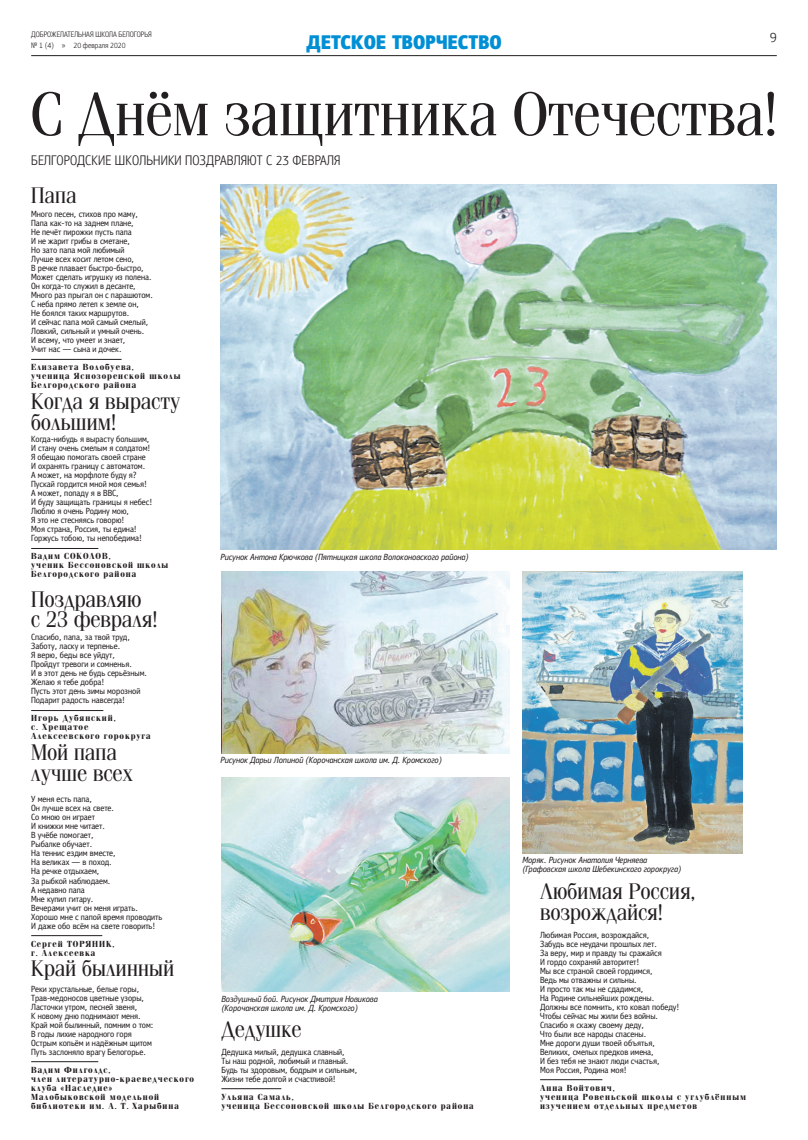
<style>
.page{position:relative;width:808px;height:1140px;background:#fff}
.page>*{position:absolute;margin:0;border:0;box-sizing:border-box;transform-origin:0 0}
.t1{font:63px "Free Fountain";letter-spacing:.01em;color:#231f20}
.t2{font:23px/20.7px "Free Fountain";letter-spacing:.01em;color:#231f20}
.t3{font:900 20px "Free Korocha";color:#008fd5}
.t4{font:300 14px "Free Korocha";letter-spacing:.01em;color:#231f20}
.t5{font:9px/9px "Free Korocha";color:#231f20}
.t6{font:700 9px/9px "Free Fountain";letter-spacing:.105em;color:#231f20}
.t7{font:italic 9px/9px "Free Korocha";letter-spacing:-.005em;color:#231f20}
.t8{font:300 8px/10.4px "Free Korocha";color:#231f20}
</style>
<div class="page">
<hr style="left:31px;top:55px;width:746px;height:1px;background:#231f20">
<hr style="left:31px;top:359px;width:91px;height:1px;background:#231f20">
<hr style="left:31px;top:548px;width:67px;height:1px;background:#231f20">
<hr style="left:31px;top:710px;width:72px;height:1px;background:#231f20">
<hr style="left:31px;top:935px;width:71px;height:1px;background:#231f20">
<hr style="left:31px;top:1061px;width:67px;height:1px;background:#231f20">
<img style="left:522px;top:571px;width:220px;height:282px">
<img style="left:220px;top:184px;width:557px;height:366px">
<img style="left:221px;top:571px;width:289px;height:183px">
<hr style="left:540px;top:1079px;width:62px;height:1px;background:#231f20">
<hr style="left:221px;top:1088px;width:60px;height:1px;background:#231f20">
<img style="left:221px;top:777px;width:289px;height:215px">
<p class="t8" style="left:31px;top:29px;width:122px">ДОБРОЖЕЛАТЕЛЬНАЯ ШКОЛА БЕЛОГОРЬЯ № 1 (4) » 20 февраля 2020</p>
<h3 class="t3" style="left:306px;top:30px;width:197px">ДЕТСКОЕ ТВОРЧЕСТВО</h3>
<h1 class="t1" style="left:31px;top:82px;width:747px">С Днём защитника Отечества!</h1>
<h3 class="t4" style="left:31px;top:152px;width:311px">БЕЛГОРОДСКИЕ ШКОЛЬНИКИ ПОЗДРАВЛЯЮТ С 23 ФЕВРАЛЯ</h3>
<h2 class="t2" style="left:31px;top:185px;width:47px">Папа</h2>
<p class="t5" style="left:31px;top:210px;width:123px">Много песен, стихов про маму,<br>Папа как-то на заднем плане,<br>Не печёт пирожки пусть папа<br>И не жарит грибы в сметане,<br>Но зато папа мой любимый<br>Лучше всех косит летом сено,<br>В речке плавает быстро-быстро,<br>Может сделать игрушку из полена.<br>Он когда-то служил в десанте,<br>Много раз прыгал он с парашютом.<br>С неба прямо летел к земле он,<br>Не боялся таких маршрутов.<br>И сейчас папа мой самый смелый,<br>Ловкий, сильный и умный очень.<br>И всему, что умеет и знает,<br>Учит нас — сына и дочек.</p>
<p class="t6" style="left:31px;top:363px;width:151px">Елизавета Волобуева,<br>ученица Яснозоренской школы<br>Белгородского района</p>
<h2 class="t2" style="left:31px;top:391px;width:150px">Когда я вырасту большим!</h2>
<p class="t5" style="left:31px;top:435px;width:123px">Когда-нибудь я вырасту большим,<br>И стану очень смелым я солдатом!<br>Я обещаю помогать своей стране<br>И охранять границу с автоматом.<br>А может, на морфлоте буду я?<br>Пускай гордится мной моя семья!<br>А может, попаду я в ВВС,<br>И буду защищать границы я небес!<br>Люблю я очень Родину мою,<br>Я это не стесняясь говорю!<br>Моя страна, Россия, ты едина!<br>Горжусь тобою, ты непобедима!</p>
<p class="t6" style="left:31px;top:552px;width:139px">Вадим СОКОЛОВ,<br>ученик Бессоновской школы<br>Белгородского района</p>
<h2 class="t2" style="left:31px;top:588px;width:128px">Поздравляю<br>с 23 февраля!</h2>
<p class="t5" style="left:31px;top:633px;width:117px">Спасибо, папа, за твой труд,<br>Заботу, ласку и терпенье.<br>Я верю, беды все уйдут,<br>Пройдут тревоги и сомненья.<br>И в этот день не будь серьёзным.<br>Желаю я тебе добра!<br>Пусть этот день зимы морозной<br>Подарит радость навсегда!</p>
<p class="t6" style="left:31px;top:714px;width:121px">Игорь Дубянский,<br>с. Хрещатое<br>Алексеевского горокруга</p>
<h2 class="t2" style="left:31px;top:742px;width:103px">Мой папа лучше всех</h2>
<p class="t5" style="left:31px;top:795px;width:133px">У меня есть папа,<br>Он лучше всех на свете.<br>Со мною он играет<br>И книжки мне читает.<br>В учёбе помогает,<br>Рыбалке обучает.<br>На теннис ездим вместе,<br>На великах — в поход.<br>На речке отдыхаем,<br>За рыбкой наблюдаем.<br>А недавно папа<br>Мне купил гитару.<br>Вечерами учит он меня играть.<br>Хорошо мне с папой время проводить<br>И даже обо всём на свете говорить!</p>
<p class="t6" style="left:31px;top:939px;width:85px">Сергей ТОРЯНИК, г. Алексеевка</p>
<h2 class="t2" style="left:31px;top:958px;width:144px">Край былинный</h2>
<p class="t5" style="left:31px;top:984px;width:124px">Реки хрустальные, белые горы,<br>Трав-медоносов цветные узоры,<br>Ласточки утром, песней звеня,<br>К новому дню поднимают меня.<br>Край мой былинный, помним о том:<br>В годы лихие народного горя<br>Острым копьём и надёжным щитом<br>Путь заслоняло врагу Белогорье.</p>
<p class="t6" style="left:31px;top:1065px;width:164px">Вадим Филголдс,<br>член литературно-краеведческого клуба «Наследие»<br>Малобыковской модельной библиотеки им. А. Т. Харыбина</p>
<h3 class="t4" style="left:770px;top:29px;width:8px">9</h3>
<p class="t7" style="left:220px;top:552px;width:250px">Рисунок Антона Крючкова (Пятницкая школа Волоконовского района)</p>
<p class="t7" style="left:220px;top:756px;width:223px">Рисунок Дарьи Лопиной (Корочанская школа им. Д. Кромского)</p>
<p class="t7" style="left:522px;top:855px;width:161px">Моряк. Рисунок Анатолия Черняева (Графовская школа Шебекинского горокруга)</p>
<h2 class="t2" style="left:540px;top:881px;width:157px">Любимая Россия, возрождайся!</h2>
<p class="t5" style="left:540px;top:930px;width:141px">Любимая Россия, возрождайся,<br>Забудь все неудачи прошлых лет.<br>За веру, мир и правду ты сражайся<br>И гордо сохраняй авторитет!<br>Мы все страной своей гордимся,<br>Ведь мы отважны и сильны.<br>И просто так мы не сдадимся,<br>На Родине сильнейших рождены.<br>Должны все помнить, кто ковал победу!<br>Чтобы сейчас мы жили без войны.<br>Спасибо я скажу своему деду,<br>Что были все народы спасены.<br>Мне дороги души твоей объятья,<br>Великих, смелых предков имена,<br>И без тебя не знают люди счастья,<br>Моя Россия, Родина моя!</p>
<p class="t6" style="left:540px;top:1083px;width:207px">Анна Войтович,<br>ученица Ровеньской школы с углублённым изучением отдельных предметов</p>
<p class="t7" style="left:221px;top:994px;width:158px">Воздушный бой. Рисунок Дмитрия Новикова (Корочанская школа им. Д. Кромского)</p>
<h2 class="t2" style="left:221px;top:1019px;width:82px">Дедушке</h2>
<p class="t5" style="left:221px;top:1047px;width:137px">Дедушка милый, дедушка славный,<br>Ты наш родной, любимый и главный.<br>Будь ты здоровым, бодрым и сильным, Жизни тебе долгой и счастливой!</p>
<p class="t6" style="left:221px;top:1092px;width:254px">Ульяна Самаль,<br>ученица Бессоновской школы Белгородского района</p>
</div>
